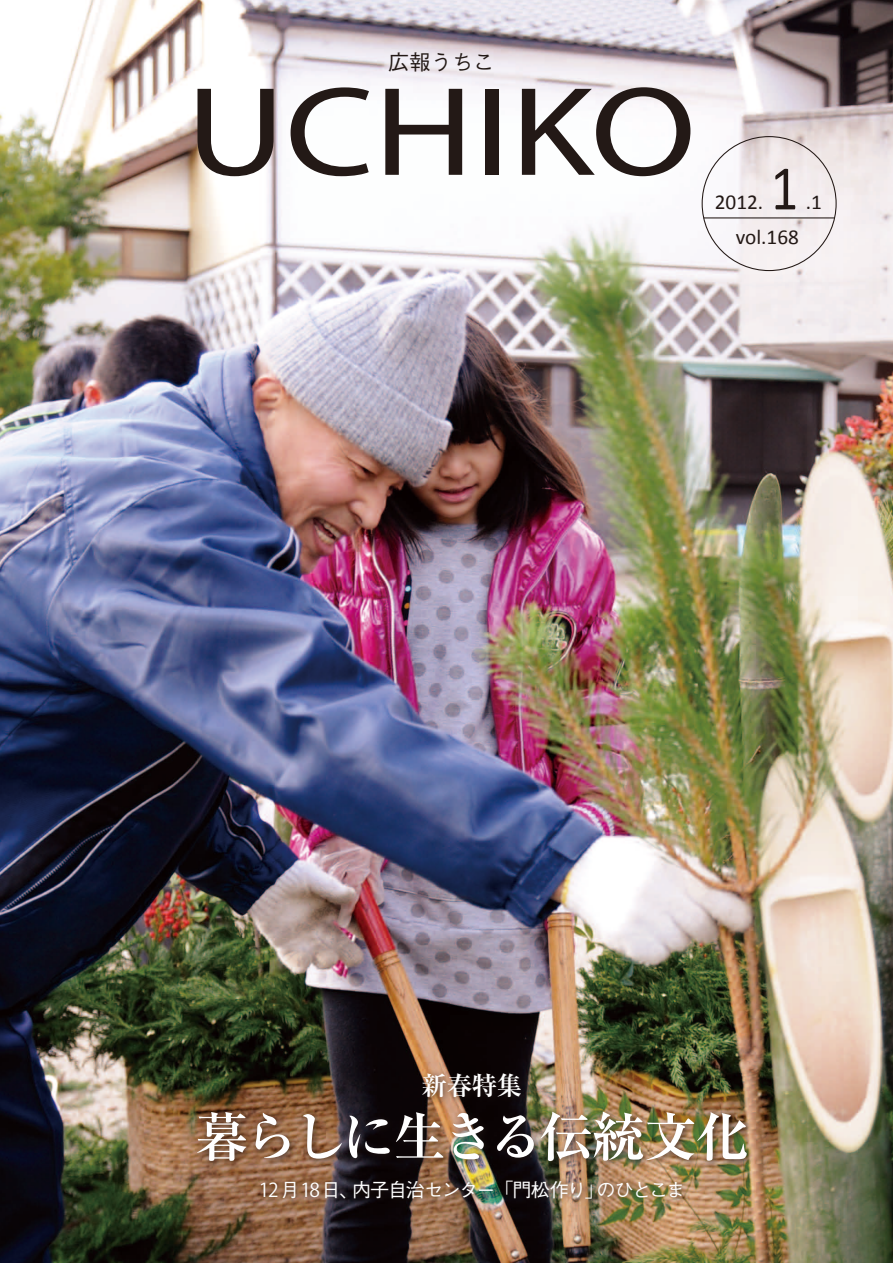
<style>
.page{position:relative;width:893px;height:1263px;background:#fff}
.page>*{position:absolute;margin:0;border:0;box-sizing:border-box;transform-origin:0 0}
.t1{font:127.5px "Myriad Pro";color:#231916;scale:1.2 1}
.t2{font:63.75px "Calibri";color:#231916;scale:.85 1}
.t3{font:700 53.1px "Ryumin Pro";letter-spacing:-.055em;color:#fff}
.t4{font:700 25.5px "Ryumin Pro";color:#fff}
.t5{font:21.3px/35.2px "Calibri";color:#231916}
.t6{font:500 21.3px "Gothic BBB Pr 6";color:#231916}
.t7{font:500 19.2px "Gothic BBB Pr 6";letter-spacing:-.075em;color:#fff}
.t8{font:19.2px "Koz Go Pro";color:#fff}
.s1{font-family:"Koz Go Pro";font-weight:400}
.s2{font-family:"Gothic BBB Pr 6";font-weight:500}
</style>
<div class="page">
<img style="left:0;top:0;width:893px;height:1263px">
<hr style="left:703px;top:217px;width:131px;height:1px;background:#231916">
<div style="left:193px;top:1107px;width:562px;height:63px;background:#231916;opacity:.75"></div>
<div style="left:256px;top:1175px;width:434px;height:32px;background:#231916;opacity:.75"></div>
<div style="left:418px;top:1069px;width:111px;height:36px;background:#231916;opacity:.75"></div>
<p class="t6" style="left:388px;top:45px;width:108px">広報うちこ</p>
<h1 class="t1" style="left:186px;top:53px;width:427px">UCHIKO</h1>
<h2 class="t2" style="left:771px;top:149px;width:34px">1</h2>
<p class="t5" style="left:736px;top:183px;width:65px;text-indent:-21px">2012. vol.168</p>
<p class="t5" style="left:806px;top:183px;width:18px">.1</p>
<h3 class="t4" style="left:422px;top:1065px;width:102px">新春特集</h3>
<h3 class="t3" style="left:195px;top:1095px;width:555px">暮らしに生きる伝統文化</h3>
<p class="t7" style="left:596px;top:1174px;width:90px">のひとこま</p>
<p class="t7" style="left:352px;top:1174px;width:253px">内子自治センター<span class="s1">「</span>門松作り<span class="s1">」</span></p>
<p class="t8" style="left:259px;top:1177px;width:101px">12<span class="s2">月</span>18<span class="s2">日</span>、</p>
</div>
